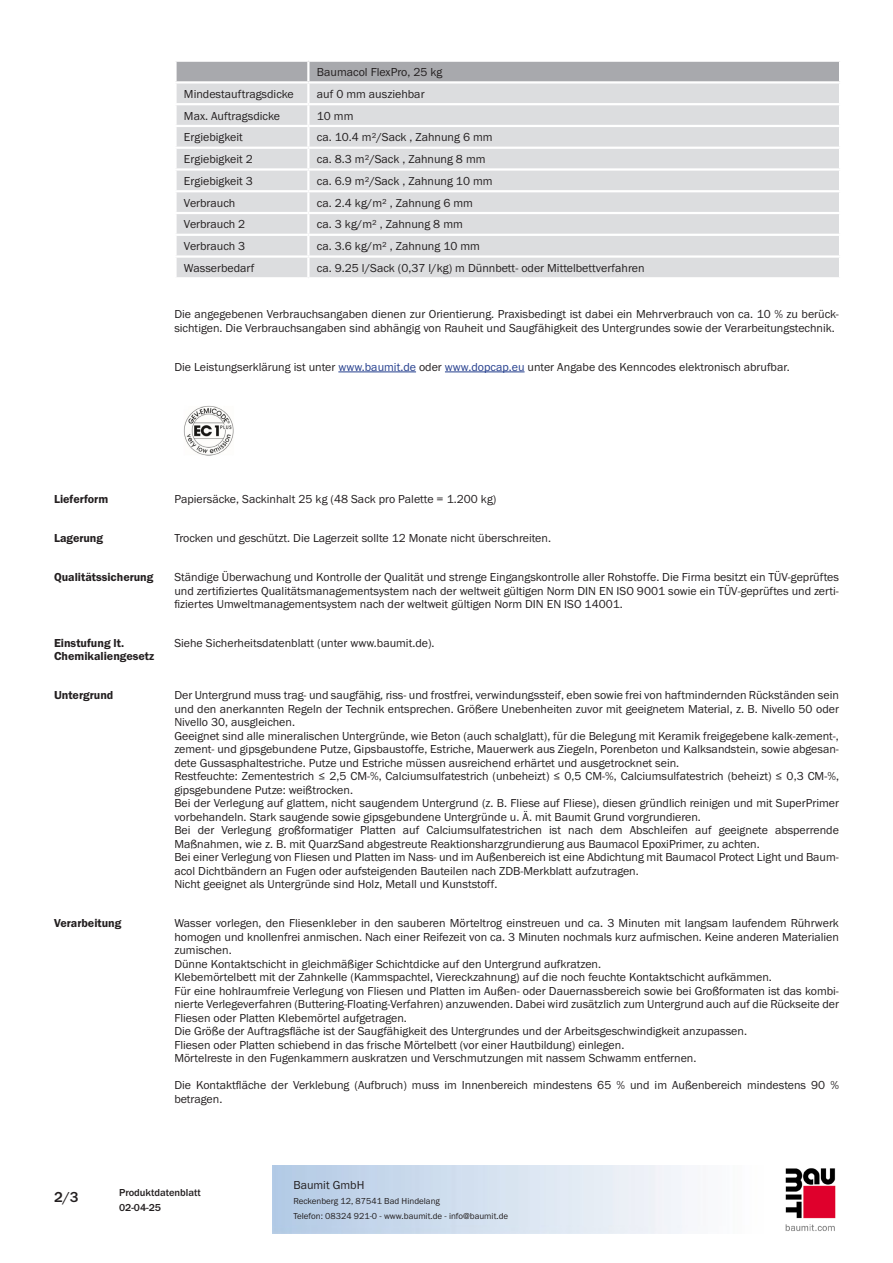
<style>
.page{position:relative;width:893px;height:1263px;background:#fff}
.page>*{position:absolute;margin:0;border:0;box-sizing:border-box;transform-origin:0 0}
.t1{font:500 15px "BM Franklin Gothic URW";color:#231f20}
.PDS_Standard{font:12px/13.5px "BM Franklin Gothic URW Boo";color:#231f20}
.PDS_Standard_linksbü{font:12px "BM Franklin Gothic URW Boo";color:#231f20}
.PDS_Header{font:12px/13.5px "BM Franklin Gothic URW Dem";color:#231f20}
.t2{font:500 10.5px/15px "BM Franklin Gothic URW";color:#231f20}
.t3{font:9px/15px "BM Franklin Gothic URW Boo";color:#231f20}
.s1{color:#253f8e}
</style>
<div class="page">
<img style="left:785px;top:1168px;width:51px;height:63px">
<div style="left:177px;top:105px;width:662px;height:172px;background:#dcdddf"></div>
<svg style="left:176px;top:61px;width:664px;height:42px;background:#c6c7ca"></svg>
<hr style="left:307px;top:105px;width:2px;height:20px;background:#fff">
<hr style="left:174px;top:125px;width:134px;height:2px;background:#fff">
<hr style="left:308px;top:125px;width:533px;height:2px;background:#fff">
<hr style="left:307px;top:127px;width:2px;height:20px;background:#fff">
<hr style="left:174px;top:147px;width:134px;height:2px;background:#fff">
<hr style="left:308px;top:147px;width:533px;height:2px;background:#fff">
<hr style="left:174px;top:168px;width:134px;height:3px;background:#fff">
<hr style="left:308px;top:168px;width:533px;height:3px;background:#fff">
<svg style="left:307px;top:149px;width:2px;height:41px"></svg>
<hr style="left:174px;top:190px;width:134px;height:2px;background:#fff">
<hr style="left:308px;top:190px;width:533px;height:2px;background:#fff">
<hr style="left:307px;top:192px;width:2px;height:20px;background:#fff">
<hr style="left:174px;top:212px;width:134px;height:2px;background:#fff">
<hr style="left:308px;top:212px;width:533px;height:2px;background:#fff">
<hr style="left:307px;top:214px;width:2px;height:20px;background:#fff">
<hr style="left:174px;top:234px;width:134px;height:2px;background:#fff">
<hr style="left:308px;top:234px;width:533px;height:2px;background:#fff">
<hr style="left:174px;top:255px;width:134px;height:3px;background:#fff">
<hr style="left:308px;top:255px;width:533px;height:3px;background:#fff">
<svg style="left:307px;top:236px;width:2px;height:41px"></svg>
<hr style="left:338px;top:371px;width:78px;height:1px;background:#253f8e">
<hr style="left:445px;top:371px;width:80px;height:1px;background:#253f8e">
<img style="left:184px;top:406px;width:50px;height:50px">
<p class="PDS_Standard_linksbü" style="left:317px;top:65px;width:127px">Baumacol FlexPro, 25 kg</p>
<p class="PDS_Standard_linksbü" style="left:184px;top:86px;width:111px">Mindestauftragsdicke</p>
<p class="PDS_Standard_linksbü" style="left:317px;top:86px;width:109px">auf 0 mm ausziehbar</p>
<p class="PDS_Standard_linksbü" style="left:184px;top:108px;width:98px">Max. Auftragsdicke</p>
<p class="PDS_Standard_linksbü" style="left:317px;top:108px;width:38px">10 mm</p>
<p class="PDS_Standard_linksbü" style="left:184px;top:130px;width:60px">Ergiebigkeit</p>
<p class="PDS_Standard_linksbü" style="left:317px;top:130px;width:177px">ca. 10.4 m²/Sack , Zahnung 6 mm</p>
<p class="PDS_Standard_linksbü" style="left:184px;top:152px;width:70px">Ergiebigkeit 2</p>
<p class="PDS_Standard_linksbü" style="left:317px;top:152px;width:170px">ca. 8.3 m²/Sack , Zahnung 8 mm</p>
<p class="PDS_Standard_linksbü" style="left:184px;top:173px;width:70px">Ergiebigkeit 3</p>
<p class="PDS_Standard_linksbü" style="left:317px;top:173px;width:177px">ca. 6.9 m²/Sack , Zahnung 10 mm</p>
<p class="PDS_Standard_linksbü" style="left:184px;top:195px;width:53px">Verbrauch</p>
<p class="PDS_Standard_linksbü" style="left:317px;top:195px;width:157px">ca. 2.4 kg/m² , Zahnung 6 mm</p>
<p class="PDS_Standard_linksbü" style="left:184px;top:217px;width:63px">Verbrauch 2</p>
<p class="PDS_Standard_linksbü" style="left:317px;top:217px;width:147px">ca. 3 kg/m² , Zahnung 8 mm</p>
<p class="PDS_Standard_linksbü" style="left:184px;top:239px;width:63px">Verbrauch 3</p>
<p class="PDS_Standard_linksbü" style="left:317px;top:239px;width:165px">ca. 3.6 kg/m² , Zahnung 10 mm</p>
<p class="PDS_Standard_linksbü" style="left:184px;top:260px;width:72px">Wasserbedarf</p>
<p class="PDS_Standard_linksbü" style="left:317px;top:260px;width:329px">ca. 9.25 l/Sack (0,37 l/kg) m Dünnbett- oder Mittelbettverfahren</p>
<p class="PDS_Standard" style="left:174px;top:308px;width:666px">Die angegebenen Verbrauchsangaben dienen zur Orientierung. Praxisbedingt ist dabei ein Mehrverbrauch von ca. 10 % zu berück&shy;sichtigen. Die Verbrauchsangaben sind abhängig von Rauheit und Saugfähigkeit des Untergrundes sowie der Verarbeitungstechnik.</p>
<p class="PDS_Standard" style="left:174px;top:360px;width:617px">Die Leistungserklärung ist unter <span class="s1">www.baumit.de</span> oder <span class="s1">www.dopcap.eu</span> unter Angabe des Kenncodes elektronisch abrufbar.</p>
<p class="PDS_Header" style="left:54px;top:493px;width:56px">Lieferform</p>
<p class="PDS_Standard" style="left:174px;top:493px;width:324px">Papiersäcke, Sackinhalt 25 kg (48 Sack pro Palette = 1.200 kg)</p>
<p class="PDS_Header" style="left:54px;top:531px;width:51px">Lagerung</p>
<p class="PDS_Standard" style="left:174px;top:531px;width:378px">Trocken und geschützt. Die Lagerzeit sollte 12 Monate nicht überschreiten.</p>
<p class="PDS_Header" style="left:54px;top:570px;width:101px">Qualitätssicherung</p>
<p class="PDS_Standard" style="left:174px;top:570px;width:666px;text-align:justify">Ständige Überwachung und Kontrolle der Qualität und strenge Eingangskontrolle aller Rohstoffe. Die Firma besitzt ein TÜV-geprüftes und zertifiziertes Qualitätsmanagementsystem nach der weltweit gültigen Norm DIN EN ISO 9001 sowie ein TÜV-geprüftes und zerti&shy;fiziertes Umweltmanagementsystem nach der weltweit gültigen Norm DIN EN ISO 14001.</p>
<p class="PDS_Header" style="left:54px;top:636px;width:102px">Einstufung lt.<br>Chemikaliengesetz</p>
<p class="PDS_Standard" style="left:174px;top:636px;width:262px">Siehe Sicherheitsdatenblatt (unter www.baumit.de).</p>
<p class="PDS_Header" style="left:54px;top:689px;width:61px">Untergrund</p>
<p class="PDS_Standard" style="left:174px;top:689px;width:666px;text-align:justify">Der Untergrund muss trag- und saugfähig, riss- und frostfrei, verwindungssteif, eben sowie frei von haftmindernden Rückständen sein und den anerkannten Regeln der Technik entsprechen. Größere Unebenheiten zuvor mit geeignetem Material, z. B. Nivello 50 oder Nivello 30, ausgleichen.</p>
<p class="PDS_Standard" style="left:174px;top:729px;width:666px;text-align:justify">Geeignet sind alle mineralischen Untergründe, wie Beton (auch schalglatt), für die Belegung mit Keramik freigegebene kalk-zement-, zement- und gipsgebundene Putze, Gipsbaustoffe, Estriche, Mauerwerk aus Ziegeln, Porenbeton und Kalksandstein, sowie abgesan&shy;dete Gussasphaltestriche. Putze und Estriche müssen ausreichend erhärtet und ausgetrocknet sein.</p>
<p class="PDS_Standard" style="left:174px;top:770px;width:666px">Restfeuchte: Zementestrich ≤ 2,5 CM-%, Calciumsulfatestrich (unbeheizt) ≤ 0,5 CM-%, Calciumsulfatestrich (beheizt) ≤ 0,3 CM-%, gipsgebundene Putze: weißtrocken.</p>
<p class="PDS_Standard" style="left:174px;top:797px;width:666px">Bei der Verlegung auf glattem, nicht saugendem Untergrund (z. B. Fliese auf Fliese), diesen gründlich reinigen und mit SuperPrimer vorbehandeln. Stark saugende sowie gipsgebundene Untergründe u. Ä. mit Baumit Grund vorgrundieren.</p>
<p class="PDS_Standard" style="left:174px;top:824px;width:666px">Bei der Verlegung großformatiger Platten auf Calciumsulfatestrichen ist nach dem Abschleifen auf geeignete absperrende<br>Maßnahmen, wie z. B. mit QuarzSand abgestreute Reaktionsharzgrundierung aus Baumacol EpoxiPrimer, zu achten.</p>
<p class="PDS_Standard" style="left:174px;top:851px;width:666px">Bei einer Verlegung von Fliesen und Platten im Nass- und im Außenbereich ist eine Abdichtung mit Baumacol Protect Light und Baum&shy;acol Dichtbändern an Fugen oder aufsteigenden Bauteilen nach ZDB-Merkblatt aufzutragen.</p>
<p class="PDS_Standard" style="left:174px;top:878px;width:325px">Nicht geeignet als Untergründe sind Holz, Metall und Kunststoff.</p>
<p class="PDS_Header" style="left:54px;top:917px;width:69px">Verarbeitung</p>
<p class="PDS_Standard" style="left:174px;top:917px;width:666px;text-align:justify">Wasser vorlegen, den Fliesenkleber in den sauberen Mörteltrog einstreuen und ca. 3 Minuten mit langsam laufendem Rührwerk homogen und knollenfrei anmischen. Nach einer Reifezeit von ca. 3 Minuten nochmals kurz aufmischen. Keine anderen Materialien zumischen.</p>
<p class="PDS_Standard" style="left:174px;top:957px;width:428px">Dünne Kontaktschicht in gleichmäßiger Schichtdicke auf den Untergrund aufkratzen.</p>
<p class="PDS_Standard" style="left:174px;top:971px;width:599px">Klebemörtelbett mit der Zahnkelle (Kammspachtel, Viereckzahnung) auf die noch feuchte Kontaktschicht aufkämmen.</p>
<p class="PDS_Standard" style="left:174px;top:984px;width:666px;text-align:justify">Für eine hohlraumfreie Verlegung von Fliesen und Platten im Außen- oder Dauernassbereich sowie bei Großformaten ist das kombi&shy;nierte Verlegeverfahren (Buttering-Floating-Verfahren) anzuwenden. Dabei wird zusätzlich zum Untergrund auch auf die Rückseite der Fliesen oder Platten Klebemörtel aufgetragen.</p>
<p class="PDS_Standard" style="left:174px;top:1025px;width:574px">Die Größe der Auftragsfläche ist der Saugfähigkeit des Untergrundes und der Arbeitsgeschwindigkeit anzupassen.</p>
<p class="PDS_Standard" style="left:174px;top:1038px;width:451px">Fliesen oder Platten schiebend in das frische Mörtelbett (vor einer Hautbildung) einlegen.</p>
<p class="PDS_Standard" style="left:174px;top:1052px;width:524px">Mörtelreste in den Fugenkammern auskratzen und Verschmutzungen mit nassem Schwamm entfernen.</p>
<p class="PDS_Standard" style="left:174px;top:1079px;width:666px">Die Kontaktfläche der Verklebung (Aufbruch) muss im Innenbereich mindestens 65 % und im Außenbereich mindestens 90 % betragen.</p>
<p class="t1" style="left:54px;top:1188px;width:26px">2/3</p>
<p class="t2" style="left:119px;top:1185px;width:83px">Produktdatenblatt<br>02-04-25</p>
<p class="PDS_Standard" style="left:293px;top:1178px;width:73px">Baumit GmbH</p>
<p class="t3" style="left:293px;top:1193px;width:216px">Reckenberg 12, 87541 Bad Hindelang<br>Telefon: 08324 921-0 - www.baumit.de - info@baumit.de</p>
</div>
